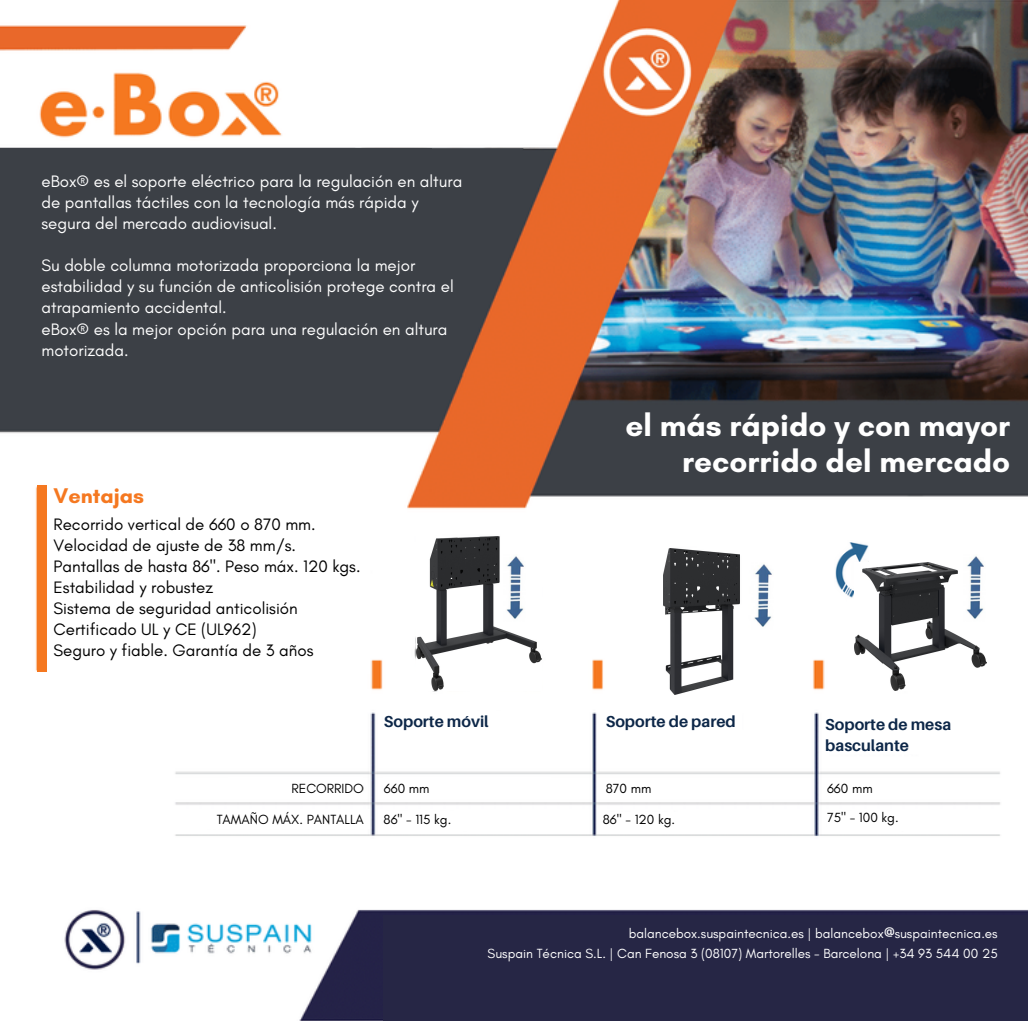
<style>
.page{position:relative;width:1028px;height:1021px;background:#fff}
.page>*{position:absolute;margin:0;border:0;box-sizing:border-box;transform-origin:0 0}
.t1{font:700 31.5px/35.6px "Glacial Indifference";color:#fff;text-align:right}
.t2{font:700 21.6px "Glacial Indifference";color:#f57820}
.t3{font:16.88px/21.2px "Glacial Indifference";color:#fff}
.t4{font:16.88px/21.2px "Glacial Indifference";color:#000}
.t5{font:700 15.75px/21.2px "Aileron";color:#0d2748}
.t6{font:13.5px/20.2px "Glacial Indifference";color:#fff;text-align:right}
.t7{font:13.5px "Glacial Indifference";color:#000}
.t8{font:700 11.25px "Clear Sans";color:#fff}
</style>
<div class="page">
<img style="left:0;top:0;width:1028px;height:836px">
<div style="left:0;top:148px;width:431px;height:281px;background:#3c4046"></div>
<svg style="left:431px;top:148px;width:92px;height:230px;fill:#3c4046"></svg>
<div style="left:585px;top:411px;width:426px;height:70px;background:#3c4046"></div>
<div style="left:54px;top:511px;width:316px;height:162px;background:#fff"></div>
<div style="left:384px;top:711px;width:139px;height:38px;background:#fff"></div>
<div style="left:603px;top:709px;width:139px;height:38px;background:#fff"></div>
<div style="left:825px;top:711px;width:148px;height:43px;background:#fff"></div>
<div style="left:228px;top:777px;width:134px;height:19px;background:#fff"></div>
<div style="left:202px;top:809px;width:168px;height:19px;background:#fff"></div>
<div style="left:383px;top:777px;width:168px;height:19px;background:#fff"></div>
<div style="left:383px;top:812px;width:168px;height:18px;background:#fff"></div>
<div style="left:603px;top:779px;width:167px;height:19px;background:#fff"></div>
<div style="left:825px;top:779px;width:167px;height:19px;background:#fff"></div>
<div style="left:603px;top:813px;width:167px;height:18px;background:#fff"></div>
<div style="left:827px;top:812px;width:167px;height:18px;background:#fff"></div>
<img style="left:64px;top:909px;width:964px;height:112px">
<div style="left:383px;top:915px;width:645px;height:106px;background:#262645"></div>
<img style="left:416px;top:537px;width:125px;height:154px">
<img style="left:751px;top:562px;width:22px;height:68px">
<img style="left:503px;top:554px;width:22px;height:68px">
<img style="left:663px;top:549px;width:76px;height:145px">
<div style="left:847px;top:557px;width:95px;height:62px;background:#fff"></div>
<img style="left:835px;top:541px;width:33px;height:57px">
<img style="left:855px;top:562px;width:131px;height:128px">
<img style="left:964px;top:554px;width:22px;height:68px">
<div style="left:54px;top:482px;width:306px;height:28px;background:#fff"></div>
<div style="left:37px;top:485px;width:10px;height:187px;background:#f57820"></div>
<p class="t3" style="left:41px;top:170px;width:422px">eBox® es el soporte eléctrico para la regulación en altura de pantallas táctiles con la tecnología más rápida y segura del mercado audiovisual.</p>
<p class="t3" style="left:41px;top:255px;width:414px">Su doble columna motorizada proporciona la mejor estabilidad y su función de anticolisión protege contra el atrapamiento accidental.<br>eBox® es la mejor opción para una regulación en altura motorizada.</p>
<p class="t2" style="left:54px;top:482px;width:92px">Ventajas</p>
<p class="t4" style="left:54px;top:513px;width:308px">Recorrido vertical de 660 o 870 mm.<br>Velocidad de ajuste de 38 mm/s.<br>Pantallas de hasta 86". Peso máx. 120 kgs.<br>Estabilidad y robustez<br>Sistema de seguridad anticolisión<br>Certificado UL y CE (UL962)<br>Seguro y fiable. Garantía de 3 años</p>
<h1 class="t1" style="left:625px;top:408px;width:386px">el más rápido y con mayor recorrido del mercado</h1>
<p class="t7" style="left:291px;top:780px;width:74px">RECORRIDO</p>
<p class="t7" style="left:217px;top:812px;width:149px">TAMAÑO MÁX. PANTALLA</p>
<p class="t5" style="left:384px;top:711px;width:106px">Soporte móvil</p>
<p class="t5" style="left:606px;top:711px;width:132px">Soporte de pared</p>
<p class="t5" style="left:825px;top:713px;width:127px">Soporte de mesa basculante</p>
<p class="t7" style="left:384px;top:780px;width:47px">660 mm</p>
<p class="t7" style="left:606px;top:780px;width:47px">870 mm</p>
<p class="t7" style="left:827px;top:780px;width:47px">660 mm</p>
<p class="t7" style="left:383px;top:811px;width:69px">86" - 115 kg.</p>
<p class="t7" style="left:603px;top:811px;width:74px">86" - 120 kg.</p>
<p class="t7" style="left:827px;top:809px;width:73px">75" - 100 kg.</p>
<p class="t6" style="left:487px;top:923px;width:511px">balancebox.suspaintecnica.es | balancebox suspaintecnica.es<br>Suspain Técnica S.L. | Can Fenosa 3 (08107) Martorelles - Barcelona | +34 93 544 00 25</p>
<p class="t8" style="left:884px;top:923px;width:12px">@</p>
</div>
